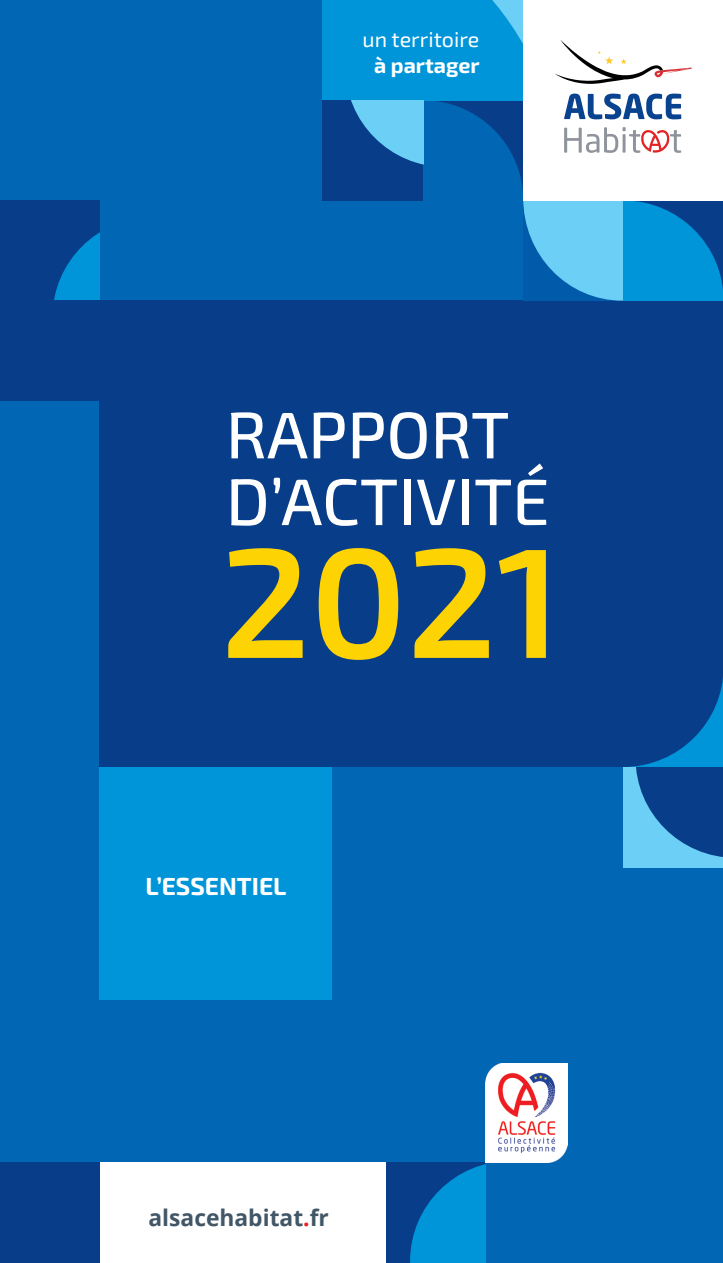
<style>
.page{position:relative;width:723px;height:1263px;background:#0166b3}
.page>*{position:absolute;margin:0;border:0;box-sizing:border-box;transform-origin:0 0}
.t1{font:600 156.15px "Exo 2";color:#fed304}
.t2{font:500 65.7px/66.8px "Exo 2";color:#fff}
.t3{font:700 24.6px "Exo 2";color:#fff}
.t4{font:700 22.8px "Open Sans";color:#415666}
.t5{font:21.45px "Exo 2";color:#fff}
.t6{font:700 21.45px "Exo 2";color:#fff}
.s1{color:#ee1d23}
</style>
<div class="page">
<div style="left:100px;top:1163px;width:286px;height:100px;background:#fff"></div>
<div style="left:386px;top:1163px;width:100px;height:100px;background:#083e89"></div>
<svg style="left:410px;top:1164px;width:76px;height:99px"></svg>
<div style="left:0;top:200px;width:100px;height:101px;background:#083e89"></div>
<svg style="left:54px;top:232px;width:46px;height:68px"></svg>
<div style="left:100px;top:301px;width:623px;height:466px;background:#083e89"></div>
<img style="left:486px;top:1063px;width:81px;height:100px">
<div style="left:100px;top:767px;width:232px;height:232px;background:#0095d9"></div>
<div style="left:623px;top:767px;width:100px;height:100px;background:#6bcff6"></div>
<svg style="left:628px;top:678px;width:95px;height:179px"></svg>
<svg style="left:323px;top:0;width:400px;height:301px"></svg>
<div style="left:0;top:301px;width:100px;height:100px;background:#083e89"></div>
<div style="left:0;top:1163px;width:100px;height:100px;background:#083e89"></div>
<p class="t5" style="left:362px;top:25px;width:118px">un territoire</p>
<p class="t6" style="left:374px;top:51px;width:107px">à partager</p>
<p class="t2" style="left:226px;top:399px;width:325px">RAPPORT<br>D’ACTIVITÉ</p>
<h1 class="t1" style="left:221px;top:494px;width:343px">2021</h1>
<p class="t3" style="left:145px;top:869px;width:143px">L’ESSENTIEL</p>
<p class="t4" style="left:148px;top:1201px;width:182px">alsacehabitat<span class="s1">.</span>fr</p>
</div>
